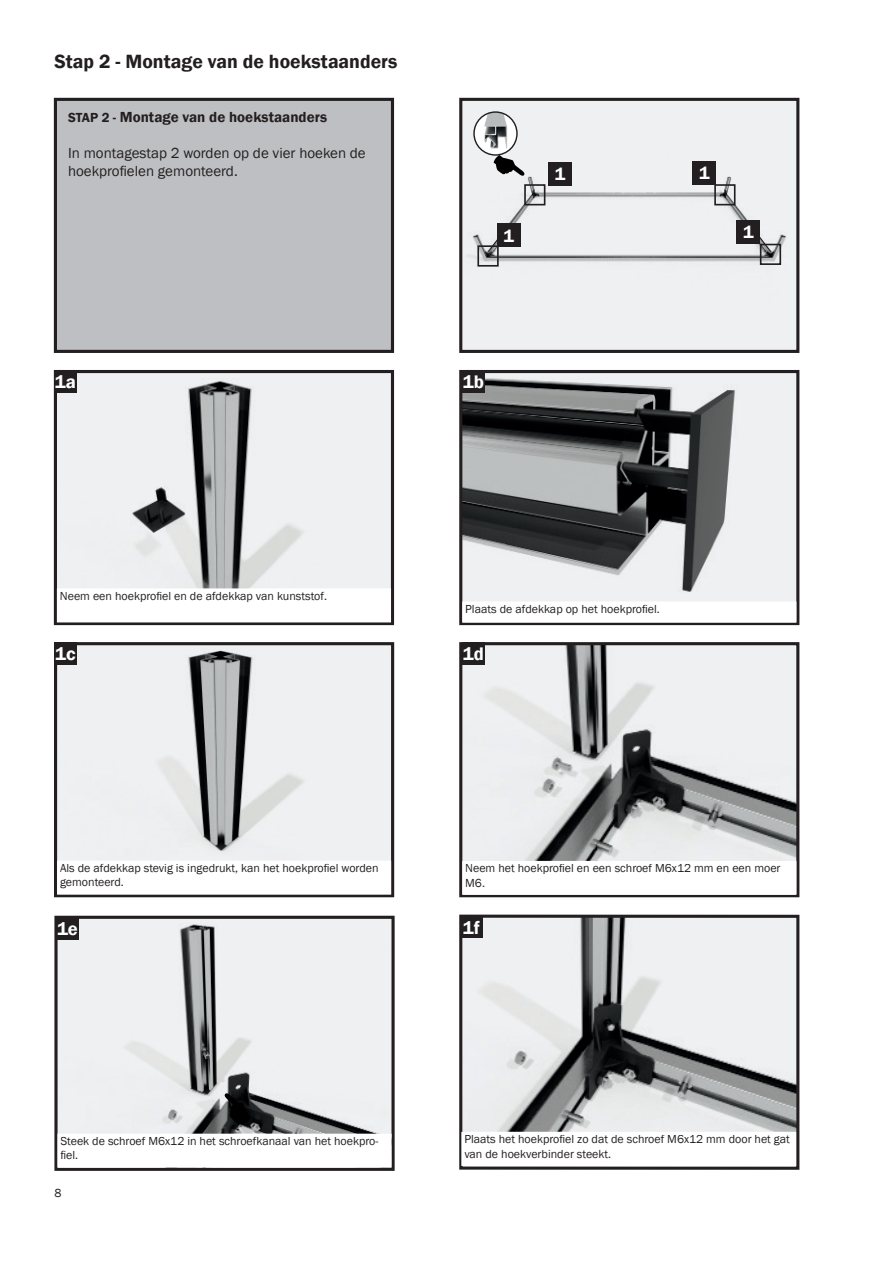
<style>
.page{position:relative;width:893px;height:1263px;background:#fff}
.page>*{position:absolute;margin:0;border:0;box-sizing:border-box;transform-origin:0 0}
.t1{font:600 19.65px "Franklin Gothic";color:#231f20}
.t2{font:600 18.75px "Franklin Gothic";color:#fff}
.t3{font:600 18px "Franklin Gothic";color:#fff}
.t4{font:15px/18px "Franklin Gothic";color:#231f20}
.t5{font:600 15px "Franklin Gothic";color:#231f20}
.t6{font:12px/14.4px "Franklin Gothic";color:#231f20}
.s1{font-size:13.5px}
</style>
<div class="page">
<img style="left:58px;top:646px;width:332px;height:214px">
<div style="left:54px;top:642px;width:340px;height:255px;border:3px solid #231f20"></div>
<img style="left:463px;top:919px;width:332px;height:213px">
<div style="left:459px;top:915px;width:340px;height:255px;border:3px solid #231f20"></div>
<div style="left:460px;top:916px;width:22px;height:22px;background:#231f20"></div>
<div style="left:463px;top:102px;width:332px;height:247px;background:#eef0f2"></div>
<div style="left:459px;top:98px;width:340px;height:255px;border:3px solid #231f20"></div>
<div style="left:55px;top:99px;width:337px;height:252px;background:#bebfc2"></div>
<div style="left:54px;top:98px;width:340px;height:255px;border:3px solid #231f20"></div>
<img style="left:58px;top:920px;width:333px;height:214px">
<div style="left:54px;top:916px;width:341px;height:255px;border:3px solid #231f20"></div>
<div style="left:56px;top:918px;width:23px;height:22px;background:#231f20"></div>
<div style="left:524px;top:184px;width:21px;height:21px;border:2px solid #231f20"></div>
<div style="left:548px;top:162px;width:23px;height:23px;background:#231f20"></div>
<div style="left:477px;top:245px;width:22px;height:22px;border:2px solid #231f20"></div>
<div style="left:497px;top:224px;width:23px;height:23px;background:#231f20"></div>
<div style="left:714px;top:184px;width:21px;height:21px;border:2px solid #231f20"></div>
<div style="left:693px;top:161px;width:23px;height:23px;background:#231f20"></div>
<div style="left:760px;top:244px;width:21px;height:21px;border:2px solid #231f20"></div>
<div style="left:737px;top:221px;width:23px;height:23px;background:#231f20"></div>
<img style="left:463px;top:646px;width:332px;height:214px">
<div style="left:459px;top:642px;width:340px;height:255px;border:3px solid #231f20"></div>
<div style="left:54px;top:642px;width:23px;height:23px;background:#231f20"></div>
<div style="left:462px;top:642px;width:22px;height:23px;background:#231f20"></div>
<img style="left:58px;top:374px;width:332px;height:214px">
<div style="left:54px;top:370px;width:340px;height:255px;border:3px solid #231f20"></div>
<img style="left:463px;top:374px;width:332px;height:227px">
<div style="left:459px;top:370px;width:340px;height:255px;border:3px solid #231f20"></div>
<div style="left:54px;top:370px;width:22px;height:22px;background:#231f20"></div>
<div style="left:462px;top:370px;width:22px;height:22px;background:#231f20"></div>
<img style="left:474px;top:112px;width:43px;height:43px;border-radius:21px">
<div style="left:473px;top:111px;width:45px;height:45px;border:1px solid #231f20;border-radius:50%"></div>
<div style="left:57px;top:860px;width:334px;height:35px;border:3px solid #fff"></div>
<div style="left:462px;top:861px;width:334px;height:34px;border:3px solid #fff"></div>
<div style="left:57px;top:1134px;width:335px;height:34px;border:3px solid #fff"></div>
<div style="left:462px;top:601px;width:334px;height:22px;border:3px solid #fff"></div>
<svg style="left:216px;top:1090px;width:39px;height:38px"></svg>
<svg style="left:491px;top:151px;width:36px;height:34px"></svg>
<h1 class="t1" style="left:54px;top:49px;width:345px">Stap 2 - Montage van de hoekstaanders</h1>
<p class="t5" style="left:68px;top:108px;width:261px"><span class="s1">STAP 2 -</span> Montage van de hoekstaanders</p>
<p class="t4" style="left:68px;top:144px;width:299px">In montagestap 2 worden op de vier hoeken de hoekprofielen gemonteerd.</p>
<h3 class="t3" style="left:503px;top:225px;width:12px">1</h3>
<h3 class="t3" style="left:555px;top:163px;width:12px">1</h3>
<h2 class="t2" style="left:55px;top:370px;width:23px">1a</h2>
<h2 class="t2" style="left:463px;top:370px;width:23px">1b</h2>
<h3 class="t3" style="left:699px;top:162px;width:12px">1</h3>
<h3 class="t3" style="left:743px;top:221px;width:12px">1</h3>
<p class="t6" style="left:60px;top:589px;width:269px">Neem een hoekprofiel en de afdekkap van kunststof.</p>
<p class="t6" style="left:465px;top:602px;width:196px">Plaats de afdekkap op het hoekprofiel.</p>
<h2 class="t2" style="left:55px;top:642px;width:22px">1c</h2>
<h2 class="t2" style="left:463px;top:642px;width:23px">1d</h2>
<p class="t6" style="left:60px;top:861px;width:320px">Als de afdekkap stevig is ingedrukt, kan het hoekprofiel worden gemonteerd.</p>
<p class="t6" style="left:465px;top:861px;width:317px">Neem het hoekprofiel en een schroef M6x12 mm en een moer<br>M6.</p>
<h2 class="t2" style="left:57px;top:918px;width:22px">1e</h2>
<h2 class="t2" style="left:463px;top:916px;width:18px">1f</h2>
<p class="t6" style="left:60px;top:1134px;width:320px">Steek de schroef M6x12 in het schroefkanaal van het hoekpro&shy;fiel.</p>
<p class="t6" style="left:464px;top:1132px;width:327px">Plaats het hoekprofiel zo dat de schroef M6x12 mm door het gat van de hoekverbinder steekt.</p>
<p class="t6" style="left:54px;top:1186px;width:9px">8</p>
</div>
